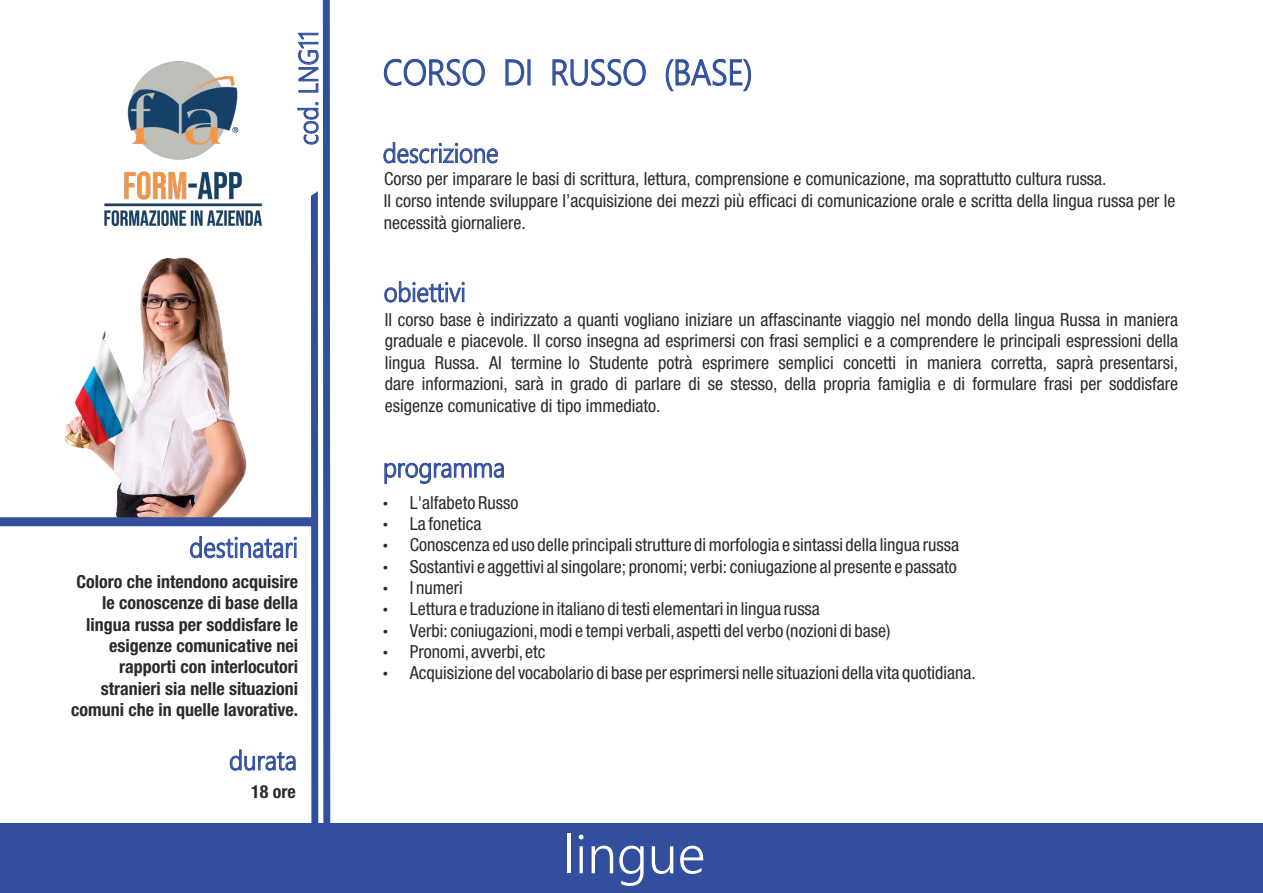
<style>
.page{position:relative;width:1263px;height:893px;background:#fff}
.page>*{position:absolute;margin:0;border:0;box-sizing:border-box;transform-origin:0 0}
.t1{font:300 54px "Yu Gothic UI";color:#fefefe}
.t2{font:300 36px "Yu Gothic UI";letter-spacing:-.01em;color:#314f9c;scale:.9 1}
.t3{font:300 28.2px "Yu Gothic UI";color:#314f9c;scale:.86 1}
.t4{font:300 27px "Yu Gothic UI";letter-spacing:-.005em;color:#314f9c;scale:.9 1}
.t5{font:condensed 18px/21.6px "Helvetica Neue LT Std";color:#2b2a29}
.t6{font:700 condensed 18px/21.3px "Helvetica Neue LT Std";color:#2b2a29;text-align:right}
.s1{font-family:"Arial";font-stretch:normal;font-size:15.3px}
</style>
<div class="page">
<svg style="left:311px;top:0;width:19px;height:824px"></svg>
<div style="left:0;top:824px;width:1263px;height:69px;background:#314f9c"></div>
<img style="left:104px;top:61px;width:159px;height:165px">
<img style="left:65px;top:257px;width:182px;height:260px">
<div style="left:0;top:517px;width:314px;height:9px;background:#314f9c"></div>
<p class="t4" style="left:283px;top:145px;width:129px;rotate:-90deg">cod. LNG11</p>
<p class="t3" style="left:189px;top:521px;width:128px">destinatari</p>
<p class="t6" style="left:71px;top:571px;width:229px">Coloro che intendono acquisire le conoscenze di base della lingua russa per soddisfare le esigenze comunicative nei rapporti con interlocutori stranieri sia nelle situazioni comuni che in quelle lavorative.</p>
<p class="t4" style="left:229px;top:735px;width:77px">durata</p>
<p class="t6" style="left:251px;top:781px;width:46px">18 ore</p>
<p class="t2" style="left:383px;top:39px;width:413px">CORSO DI RUSSO (BASE)</p>
<p class="t4" style="left:383px;top:128px;width:130px">descrizione</p>
<p class="t5" style="left:384px;top:168px;width:793px">Corso per imparare le basi di scrittura, lettura, comprensione e comunicazione, ma soprattutto cultura russa.<br>Il corso intende sviluppare l’acquisizione dei mezzi più efficaci di comunicazione orale e scritta della lingua russa per le necessità giornaliere.</p>
<p class="t4" style="left:384px;top:267px;width:93px">obiettivi</p>
<p class="t5" style="left:385px;top:309px;width:795px;text-align:justify">Il corso base è indirizzato a quanti vogliano iniziare un affascinante viaggio nel mondo della lingua Russa in maniera graduale e piacevole. Il corso insegna ad esprimersi con frasi semplici e a comprendere le principali espressioni della lingua Russa. Al termine lo Studente potrà esprimere semplici concetti in maniera corretta, saprà presentarsi, dare informazioni, sarà in grado di parlare di se stesso, della propria famiglia e di formulare frasi per soddisfare esigenze comunicative di tipo immediato.</p>
<p class="t4" style="left:383px;top:442px;width:137px">programma</p>
<p class="t5" style="left:383px;top:491px;width:137px"><span class="s1">•</span> L'alfabeto Russo</p>
<p class="t5" style="left:383px;top:513px;width:100px"><span class="s1">•</span> La fonetica</p>
<p class="t5" style="left:383px;top:534px;width:578px"><span class="s1">•</span> Conoscenza ed uso delle principali strutture di morfologia e sintassi della lingua russa</p>
<p class="t5" style="left:383px;top:555px;width:575px"><span class="s1">•</span> Sostantivi e aggettivi al singolare; pronomi; verbi: coniugazione al presente e passato</p>
<p class="t5" style="left:383px;top:577px;width:81px"><span class="s1">•</span> I numeri</p>
<p class="t5" style="left:383px;top:598px;width:439px"><span class="s1">•</span> Lettura e traduzione in italiano di testi elementari in lingua russa</p>
<p class="t5" style="left:383px;top:619px;width:509px"><span class="s1">•</span> Verbi: coniugazioni, modi e tempi verbali, aspetti del verbo (nozioni di base)</p>
<p class="t5" style="left:383px;top:641px;width:164px"><span class="s1">•</span> Pronomi, avverbi, etc</p>
<p class="t5" style="left:383px;top:662px;width:594px"><span class="s1">•</span> Acquisizione del vocabolario di base per esprimersi nelle situazioni della vita quotidiana.</p>
<p class="t1" style="left:563px;top:804px;width:144px">lingue</p>
</div>
